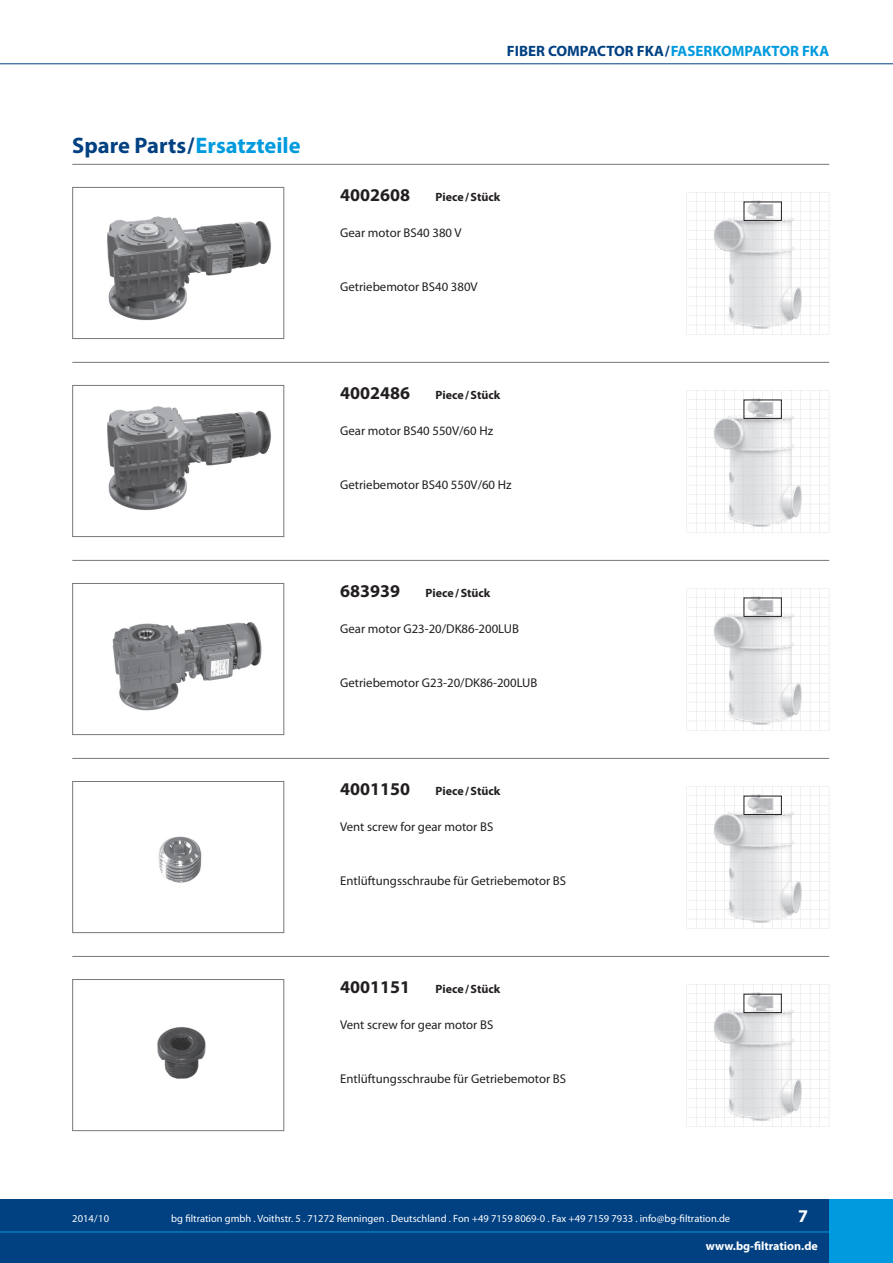
<style>
.page{position:relative;width:893px;height:1263px;background:#fff}
.page>*{position:absolute;margin:0;border:0;box-sizing:border-box;transform-origin:0 0}
.t1{font:700 22.5px "Myriad Pro";color:#014081}
.t2{font:700 18px "Myriad Pro";color:#231f20}
.t3{font:700 18px "Myriad Pro";color:#fff}
.t4{font:700 15px "Myriad Pro";color:#014081}
.t5{font:12.75px "Myriad Pro";color:#231f20}
.t6{font:700 12px "Myriad Pro";color:#231f20}
.t7{font:700 12px "Myriad Pro";color:#fff}
.t8{font:10.5px "Myriad Pro";color:#fff}
.s1{color:#009bde}
</style>
<div class="page">
<svg style="left:687px;top:786px;width:142px;height:143px"></svg>
<img style="left:712px;top:879px;width:90px;height:44px">
<svg style="left:687px;top:588px;width:142px;height:143px"></svg>
<img style="left:712px;top:681px;width:90px;height:44px">
<svg style="left:687px;top:984px;width:142px;height:143px"></svg>
<img style="left:712px;top:1077px;width:90px;height:44px">
<svg style="left:687px;top:390px;width:142px;height:143px"></svg>
<img style="left:712px;top:483px;width:90px;height:44px">
<svg style="left:687px;top:192px;width:142px;height:143px"></svg>
<img style="left:712px;top:285px;width:90px;height:44px">
<div style="left:0;top:1199px;width:829px;height:64px;background:#014081"></div>
<div style="left:829px;top:1199px;width:64px;height:64px;background:#009bde"></div>
<hr style="left:0;top:63px;width:893px;height:1px;background:#014081">
<hr style="left:0;top:1231px;width:893px;height:1px;background:#009bde">
<hr style="left:72px;top:164px;width:757px;height:1px;background:#76787b">
<hr style="left:72px;top:362px;width:757px;height:1px;background:#76787b">
<hr style="left:72px;top:560px;width:757px;height:1px;background:#76787b">
<hr style="left:72px;top:758px;width:757px;height:1px;background:#76787b">
<hr style="left:72px;top:956px;width:757px;height:1px;background:#76787b">
<img style="left:107px;top:216px;width:164px;height:105px">
<div style="left:72px;top:187px;width:212px;height:152px;border:1px solid #76787b"></div>
<img style="left:107px;top:406px;width:164px;height:104px">
<div style="left:72px;top:385px;width:212px;height:152px;border:1px solid #76787b"></div>
<img style="left:112px;top:622px;width:150px;height:89px">
<div style="left:72px;top:583px;width:212px;height:152px;border:1px solid #76787b"></div>
<img style="left:158px;top:836px;width:44px;height:47px">
<div style="left:72px;top:781px;width:212px;height:152px;border:1px solid #76787b"></div>
<img style="left:157px;top:1027px;width:49px;height:52px">
<div style="left:72px;top:979px;width:212px;height:152px;border:1px solid #76787b"></div>
<div style="left:744px;top:202px;width:38px;height:19px;border:1px solid #231f20"></div>
<div style="left:744px;top:400px;width:38px;height:19px;border:1px solid #231f20"></div>
<div style="left:744px;top:597px;width:38px;height:20px;border:1px solid #231f20"></div>
<div style="left:744px;top:796px;width:38px;height:19px;border:1px solid #231f20"></div>
<div style="left:743px;top:994px;width:39px;height:19px;border:1px solid #231f20"></div>
<h1 class="t1" style="left:72px;top:133px;width:230px">Spare Parts / <span class="s1">Ersatzteile</span></h1>
<p class="t4" style="left:507px;top:42px;width:324px">FIBER COMPACTOR FKA/<span class="s1">FASERKOMPAKTOR FKA</span></p>
<h2 class="t2" style="left:340px;top:185px;width:71px">4002608</h2>
<p class="t6" style="left:436px;top:190px;width:66px">Piece / Stück</p>
<p class="t5" style="left:340px;top:225px;width:123px">Gear motor BS40 380 V</p>
<p class="t5" style="left:340px;top:279px;width:139px">Getriebemotor BS40 380V</p>
<h2 class="t2" style="left:340px;top:383px;width:71px">4002486</h2>
<p class="t6" style="left:436px;top:388px;width:66px">Piece / Stück</p>
<p class="t5" style="left:340px;top:423px;width:155px">Gear motor BS40 550V/60 Hz</p>
<p class="t5" style="left:340px;top:477px;width:173px">Getriebemotor BS40 550V/60 Hz</p>
<h2 class="t2" style="left:340px;top:581px;width:61px">683939</h2>
<p class="t6" style="left:426px;top:586px;width:66px">Piece / Stück</p>
<p class="t5" style="left:340px;top:621px;width:180px">Gear motor G23-20/DK86-200LUB</p>
<p class="t5" style="left:340px;top:675px;width:199px">Getriebemotor G23-20/DK86-200LUB</p>
<h2 class="t2" style="left:340px;top:779px;width:71px">4001150</h2>
<p class="t6" style="left:436px;top:784px;width:66px">Piece / Stück</p>
<p class="t5" style="left:340px;top:819px;width:155px">Vent screw for gear motor BS</p>
<p class="t5" style="left:340px;top:873px;width:227px">Entlüftungsschraube für Getriebemotor BS</p>
<h2 class="t2" style="left:340px;top:977px;width:71px">4001151</h2>
<p class="t6" style="left:436px;top:982px;width:66px">Piece / Stück</p>
<p class="t5" style="left:340px;top:1017px;width:155px">Vent screw for gear motor BS</p>
<p class="t5" style="left:340px;top:1071px;width:227px">Entlüftungsschraube für Getriebemotor BS</p>
<p class="t8" style="left:72px;top:1212px;width:38px">2014 / 10</p>
<p class="t8" style="left:171px;top:1212px;width:560px">bg filtration gmbh . Voithstr. 5 . 71272 Renningen . Deutschland . Fon +49 7159 8069-0 . Fax +49 7159 7933 . info@bg-filtration.de</p>
<h2 class="t3" style="left:798px;top:1206px;width:11px">7</h2>
<p class="t7" style="left:706px;top:1239px;width:114px">www.bg-filtration.de</p>
</div>
